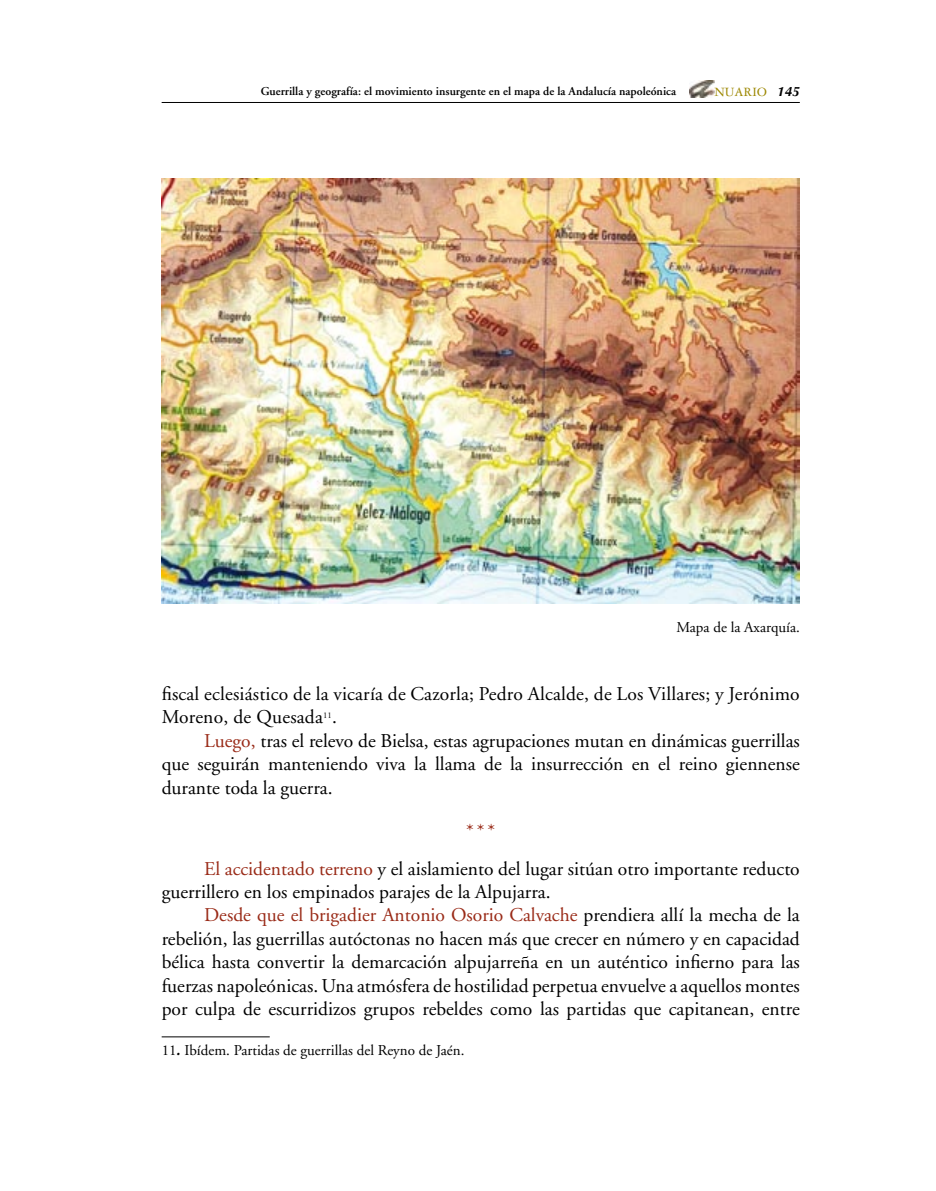
<style>
.page{position:relative;width:936px;height:1191px;background:#fff}
.page>*{position:absolute;margin:0;border:0;box-sizing:border-box;transform-origin:0 0}
.t1{font:19.5px/23.4px "Adobe Garamond";color:#000}
.t2{font:19.5px "Adobe Garamond";color:#992a17}
.t3{font:15px "Adobe Garamond";color:#000}
.t4{font:13.5px "Garamond Three";color:#9c8700}
.t5{font:600 12px "Adobe Garamond";color:#000}
.t6{font:8.7px "Adobe Garamond";color:#000}
.s1{font-family:"Optima";font-weight:700;font-style:italic;color:#000}
.s2{color:#992a17}
.s3{color:#000}
.s4{font-weight:700;font-style:italic}
</style>
<div class="page">
<hr style="left:162px;top:102px;width:637px;height:1px;background:#000">
<img style="left:689px;top:81px;width:25px;height:17px">
<hr style="left:162px;top:1036px;width:108px;height:1px;background:#000">
<img style="left:161px;top:179px;width:638px;height:424px">
<p class="t5" style="left:261px;top:84px;width:417px">Guerrilla y geografía: el movimiento insurgente en el mapa de la Andalucía napoleónica</p>
<p class="t4" style="left:714px;top:85px;width:87px">NUARIO <span class="s1">145</span></p>
<p class="t3" style="left:676px;top:619px;width:125px">Mapa de la Axarquía.</p>
<p class="t1" style="left:162px;top:682px;width:639px">fiscal eclesiástico de la vicaría de Cazorla; Pedro Alcalde, de Los Villares; y Jerónimo<br>Moreno, de Quesada</p>
<p class="t6" style="left:323px;top:711px;width:10px">11</p>
<p class="t1" style="left:332px;top:706px;width:6px">.</p>
<p class="t1" style="left:204px;top:729px;width:597px"><span class="s2">Luego,</span> tras el relevo de Bielsa, estas agrupaciones mutan en dinámicas guerrillas</p>
<p class="t1" style="left:162px;top:752px;width:639px">que seguirán manteniendo viva la llama de la insurrección en el reino giennense</p>
<p class="t1" style="left:162px;top:776px;width:172px">durante toda la guerra.</p>
<p class="t1" style="left:204px;top:812px;width:597px;line-height:37.8px;text-indent:262px"><span class="s2">***<br>El accidentado terreno</span> y el aislamiento del lugar sitúan otro importante reducto</p>
<p class="t1" style="left:162px;top:880px;width:390px">guerrillero en los empinados parajes de la Alpujarra.</p>
<p class="t2" style="left:204px;top:904px;width:597px">Desde que el brigadier Antonio Osorio Calvache <span class="s3">prendiera allí la mecha de la</span></p>
<p class="t1" style="left:162px;top:927px;width:639px">rebelión, las guerrillas autóctonas no hacen más que crecer en número y en capacidad</p>
<p class="t1" style="left:162px;top:950px;width:639px">bélica hasta convertir la demarcación alpujarreña en un auténtico infierno para las</p>
<p class="t1" style="left:162px;top:974px;width:639px">fuerzas napoleónicas. Una atmósfera de hostilidad perpetua envuelve a aquellos montes</p>
<p class="t1" style="left:162px;top:997px;width:639px">por culpa de escurridizos grupos rebeldes como las partidas que capitanean, entre</p>
<p class="t3" style="left:162px;top:1042px;width:304px">11<span class="s4">.</span> Ibídem. Partidas de guerrillas del Reyno de Jaén.</p>
</div>
